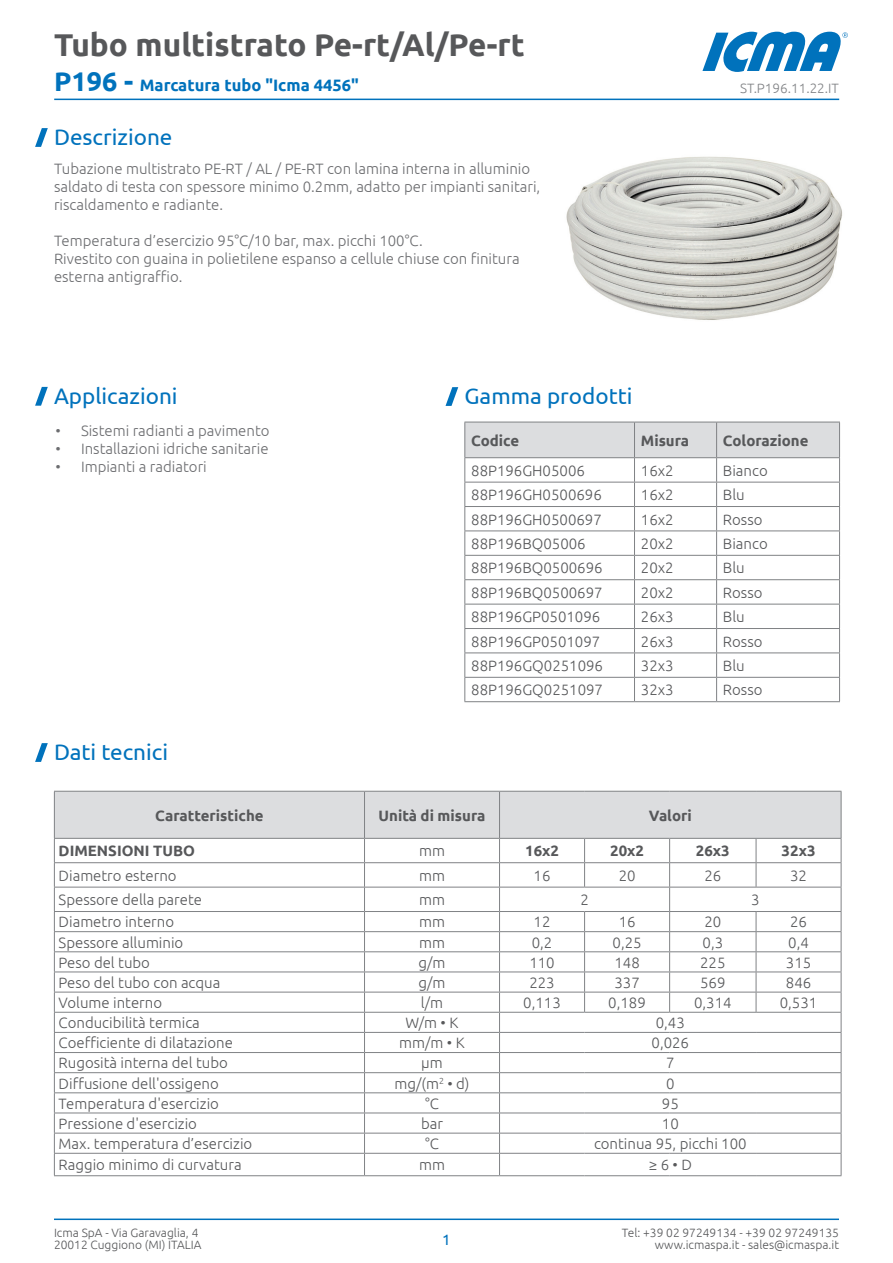
<style>
.page{position:relative;width:893px;height:1263px;background:#fff}
.page>*{position:absolute;margin:0;border:0;box-sizing:border-box;transform-origin:0 0}
.t1{font:700 31.5px "Ubuntu";color:#57585a}
.t2{font:22.5px "Ubuntu";color:#0072bc}
.t3{font:700 16.5px "Ubuntu";color:#0072bc}
.t4{font:300 15px "Ubuntu";color:#57585a}
.t5{font:300 15px/18px "Ubuntu";color:#6c6d70}
.t6{font:700 15px "Ubuntu";color:#57585a}
.t7{font:15px "Ubuntu";color:#0072bc}
.t8{font:300 13.5px "Ubuntu";color:#808285}
.t9{font:300 12px/12px "Ubuntu";color:#57585a}
.s1{font-size:27px}
</style>
<div class="page">
<svg style="left:702px;top:32px;width:146px;height:40px"></svg>
<hr style="left:54px;top:99px;width:785px;height:1px;background:#0072bc">
<hr style="left:54px;top:1218px;width:785px;height:2px;background:#0072bc">
<svg style="left:35px;top:128px;width:13px;height:19px"></svg>
<svg style="left:35px;top:743px;width:13px;height:19px"></svg>
<svg style="left:445px;top:387px;width:13px;height:19px"></svg>
<svg style="left:35px;top:387px;width:13px;height:19px"></svg>
<hr style="left:500px;top:1175px;width:85px;height:1px;background:#808285">
<hr style="left:585px;top:1175px;width:85px;height:1px;background:#808285">
<hr style="left:670px;top:1175px;width:86px;height:1px;background:#808285">
<hr style="left:756px;top:1175px;width:85px;height:1px;background:#808285">
<svg style="left:54px;top:791px;width:788px;height:384px"></svg>
<hr style="left:54px;top:1175px;width:310px;height:1px;background:#808285">
<hr style="left:364px;top:1175px;width:136px;height:1px;background:#808285">
<svg style="left:464px;top:422px;width:376px;height:279px"></svg>
<hr style="left:464px;top:701px;width:170px;height:1px;background:#808285">
<hr style="left:634px;top:701px;width:83px;height:1px;background:#808285">
<hr style="left:717px;top:701px;width:123px;height:1px;background:#808285">
<img style="left:566px;top:156px;width:276px;height:164px">
<h1 class="t1" style="left:54px;top:26px;width:472px">Tubo multistrato Pe-rt/Al/Pe-rt</h1>
<p class="t3" style="left:54px;top:75px;width:306px"><span class="s1">P196 -</span> Marcatura tubo "Icma 4456"</p>
<p class="t8" style="left:740px;top:80px;width:100px">ST.P196.11.22.IT</p>
<h2 class="t2" style="left:54px;top:123px;width:120px">Descrizione</h2>
<p class="t5" style="left:54px;top:160px;width:488px">Tubazione multistrato PE-RT / AL / PE-RT con lamina interna in alluminio saldato di testa con spessore minimo 0.2mm, adatto per impianti sanitari, riscaldamento e radiante.</p>
<p class="t5" style="left:54px;top:232px;width:467px">Temperatura d’esercizio 95°C/10 bar, max. picchi 100°C.<br>Rivestito con guaina in polietilene espanso a cellule chiuse con finitura esterna antigraffio.</p>
<h2 class="t2" style="left:54px;top:382px;width:125px">Applicazioni</h2>
<h2 class="t2" style="left:464px;top:382px;width:170px">Gamma prodotti</h2>
<p class="t5" style="left:55px;top:421px;width:216px">• Sistemi radianti a pavimento</p>
<p class="t5" style="left:55px;top:439px;width:215px">• Installazioni idriche sanitarie</p>
<p class="t5" style="left:55px;top:457px;width:153px">• Impianti a radiatori</p>
<h2 class="t2" style="left:54px;top:738px;width:116px">Dati tecnici</h2>
<p class="t6" style="left:471px;top:431px;width:49px">Codice</p>
<p class="t6" style="left:641px;top:431px;width:50px">Misura</p>
<p class="t6" style="left:723px;top:431px;width:87px">Colorazione</p>
<p class="t4" style="left:471px;top:461px;width:115px">88P196GH05006</p>
<p class="t4" style="left:641px;top:461px;width:34px">16x2</p>
<p class="t4" style="left:723px;top:461px;width:46px">Bianco</p>
<p class="t4" style="left:471px;top:486px;width:132px">88P196GH0500696</p>
<p class="t4" style="left:641px;top:486px;width:34px">16x2</p>
<p class="t4" style="left:723px;top:486px;width:23px">Blu</p>
<p class="t4" style="left:471px;top:510px;width:132px">88P196GH0500697</p>
<p class="t4" style="left:641px;top:510px;width:34px">16x2</p>
<p class="t4" style="left:723px;top:510px;width:41px">Rosso</p>
<p class="t4" style="left:471px;top:534px;width:116px">88P196BQ05006</p>
<p class="t4" style="left:641px;top:534px;width:34px">20x2</p>
<p class="t4" style="left:723px;top:534px;width:46px">Bianco</p>
<p class="t4" style="left:471px;top:559px;width:133px">88P196BQ0500696</p>
<p class="t4" style="left:641px;top:559px;width:34px">20x2</p>
<p class="t4" style="left:723px;top:559px;width:23px">Blu</p>
<p class="t4" style="left:471px;top:583px;width:133px">88P196BQ0500697</p>
<p class="t4" style="left:641px;top:583px;width:34px">20x2</p>
<p class="t4" style="left:723px;top:583px;width:41px">Rosso</p>
<p class="t4" style="left:471px;top:608px;width:131px">88P196GP0501096</p>
<p class="t4" style="left:641px;top:608px;width:34px">26x3</p>
<p class="t4" style="left:723px;top:608px;width:23px">Blu</p>
<p class="t4" style="left:471px;top:632px;width:131px">88P196GP0501097</p>
<p class="t4" style="left:641px;top:632px;width:34px">26x3</p>
<p class="t4" style="left:723px;top:632px;width:41px">Rosso</p>
<p class="t4" style="left:471px;top:656px;width:133px">88P196GQ0251096</p>
<p class="t4" style="left:641px;top:656px;width:34px">32x3</p>
<p class="t4" style="left:723px;top:656px;width:23px">Blu</p>
<p class="t4" style="left:471px;top:681px;width:133px">88P196GQ0251097</p>
<p class="t4" style="left:641px;top:681px;width:34px">32x3</p>
<p class="t4" style="left:723px;top:681px;width:41px">Rosso</p>
<p class="t6" style="left:155px;top:806px;width:110px">Caratteristiche</p>
<p class="t6" style="left:379px;top:806px;width:108px">Unità di misura</p>
<p class="t6" style="left:649px;top:806px;width:45px">Valori</p>
<p class="t6" style="left:59px;top:842px;width:138px">DIMENSIONI TUBO</p>
<p class="t4" style="left:419px;top:842px;width:27px">mm</p>
<p class="t6" style="left:525px;top:842px;width:35px">16x2</p>
<p class="t6" style="left:610px;top:842px;width:35px">20x2</p>
<p class="t6" style="left:696px;top:842px;width:35px">26x3</p>
<p class="t6" style="left:782px;top:842px;width:35px">32x3</p>
<p class="t4" style="left:59px;top:866px;width:119px">Diametro esterno</p>
<p class="t4" style="left:419px;top:866px;width:27px">mm</p>
<p class="t4" style="left:534px;top:866px;width:18px">16</p>
<p class="t4" style="left:619px;top:866px;width:18px">20</p>
<p class="t4" style="left:704px;top:866px;width:18px">26</p>
<p class="t4" style="left:790px;top:866px;width:18px">32</p>
<p class="t4" style="left:59px;top:891px;width:145px">Spessore della parete</p>
<p class="t4" style="left:419px;top:891px;width:27px">mm</p>
<p class="t4" style="left:580px;top:891px;width:10px">2</p>
<p class="t4" style="left:751px;top:891px;width:10px">3</p>
<p class="t4" style="left:59px;top:913px;width:117px">Diametro interno</p>
<p class="t4" style="left:419px;top:913px;width:27px">mm</p>
<p class="t4" style="left:534px;top:913px;width:18px">12</p>
<p class="t4" style="left:619px;top:913px;width:18px">16</p>
<p class="t4" style="left:704px;top:913px;width:18px">20</p>
<p class="t4" style="left:790px;top:913px;width:18px">26</p>
<p class="t4" style="left:59px;top:933px;width:126px">Spessore alluminio</p>
<p class="t4" style="left:419px;top:933px;width:27px">mm</p>
<p class="t4" style="left:532px;top:933px;width:22px">0,2</p>
<p class="t4" style="left:613px;top:933px;width:31px">0,25</p>
<p class="t4" style="left:703px;top:933px;width:22px">0,3</p>
<p class="t4" style="left:788px;top:933px;width:22px">0,4</p>
<p class="t4" style="left:59px;top:953px;width:93px">Peso del tubo</p>
<p class="t4" style="left:419px;top:953px;width:28px">g/m</p>
<p class="t4" style="left:529px;top:953px;width:27px">110</p>
<p class="t4" style="left:614px;top:953px;width:27px">148</p>
<p class="t4" style="left:700px;top:953px;width:27px">225</p>
<p class="t4" style="left:786px;top:953px;width:27px">315</p>
<p class="t4" style="left:59px;top:973px;width:163px">Peso del tubo con acqua</p>
<p class="t4" style="left:419px;top:973px;width:28px">g/m</p>
<p class="t4" style="left:529px;top:973px;width:27px">223</p>
<p class="t4" style="left:614px;top:973px;width:27px">337</p>
<p class="t4" style="left:700px;top:973px;width:27px">569</p>
<p class="t4" style="left:786px;top:973px;width:27px">846</p>
<p class="t4" style="left:59px;top:994px;width:105px">Volume interno</p>
<p class="t4" style="left:421px;top:994px;width:24px">l/m</p>
<p class="t4" style="left:523px;top:994px;width:39px">0,113</p>
<p class="t4" style="left:608px;top:994px;width:39px">0,189</p>
<p class="t4" style="left:694px;top:994px;width:39px">0,314</p>
<p class="t4" style="left:780px;top:994px;width:39px">0,531</p>
<p class="t4" style="left:59px;top:1014px;width:143px">Conducibilità termica</p>
<p class="t4" style="left:406px;top:1014px;width:54px">W/m • K</p>
<p class="t4" style="left:656px;top:1014px;width:31px">0,43</p>
<p class="t4" style="left:59px;top:1034px;width:176px">Coefficiente di dilatazione</p>
<p class="t4" style="left:399px;top:1034px;width:67px">mm/m • K</p>
<p class="t4" style="left:651px;top:1034px;width:39px">0,026</p>
<p class="t4" style="left:59px;top:1054px;width:171px">Rugosità interna del tubo</p>
<p class="t4" style="left:421px;top:1054px;width:23px">µm</p>
<p class="t4" style="left:666px;top:1054px;width:10px">7</p>
<p class="t4" style="left:59px;top:1074px;width:162px">Diffusione dell'ossigeno</p>
<p class="t4" style="left:394px;top:1074px;width:77px">mg/(m<sup>2</sup> • d)</p>
<p class="t4" style="left:666px;top:1074px;width:10px">0</p>
<p class="t4" style="left:59px;top:1094px;width:162px">Temperatura d'esercizio</p>
<p class="t4" style="left:425px;top:1094px;width:15px">°C</p>
<p class="t4" style="left:662px;top:1094px;width:18px">95</p>
<p class="t4" style="left:59px;top:1114px;width:140px">Pressione d'esercizio</p>
<p class="t4" style="left:421px;top:1114px;width:23px">bar</p>
<p class="t4" style="left:662px;top:1114px;width:18px">10</p>
<p class="t4" style="left:59px;top:1135px;width:195px">Max. temperatura d’esercizio</p>
<p class="t4" style="left:425px;top:1135px;width:15px">°C</p>
<p class="t4" style="left:594px;top:1135px;width:154px">continua 95, picchi 100</p>
<p class="t4" style="left:59px;top:1156px;width:184px">Raggio minimo di curvatura</p>
<p class="t4" style="left:419px;top:1156px;width:27px">mm</p>
<p class="t4" style="left:649px;top:1156px;width:45px">≥ 6 • D</p>
<p class="t9" style="left:54px;top:1226px;width:149px">Icma SpA - Via Garavaglia, 4<br>20012 Cuggiono (MI) ITALIA</p>
<p class="t9" style="left:622px;top:1226px;width:219px">Tel: +39 02 97249134 - +39 02 97249135</p>
<p class="t7" style="left:442px;top:1230px;width:10px">1</p>
<p class="t9" style="left:655px;top:1238px;width:186px">www.icmaspa.it - sales@icmaspa.it</p>
</div>
